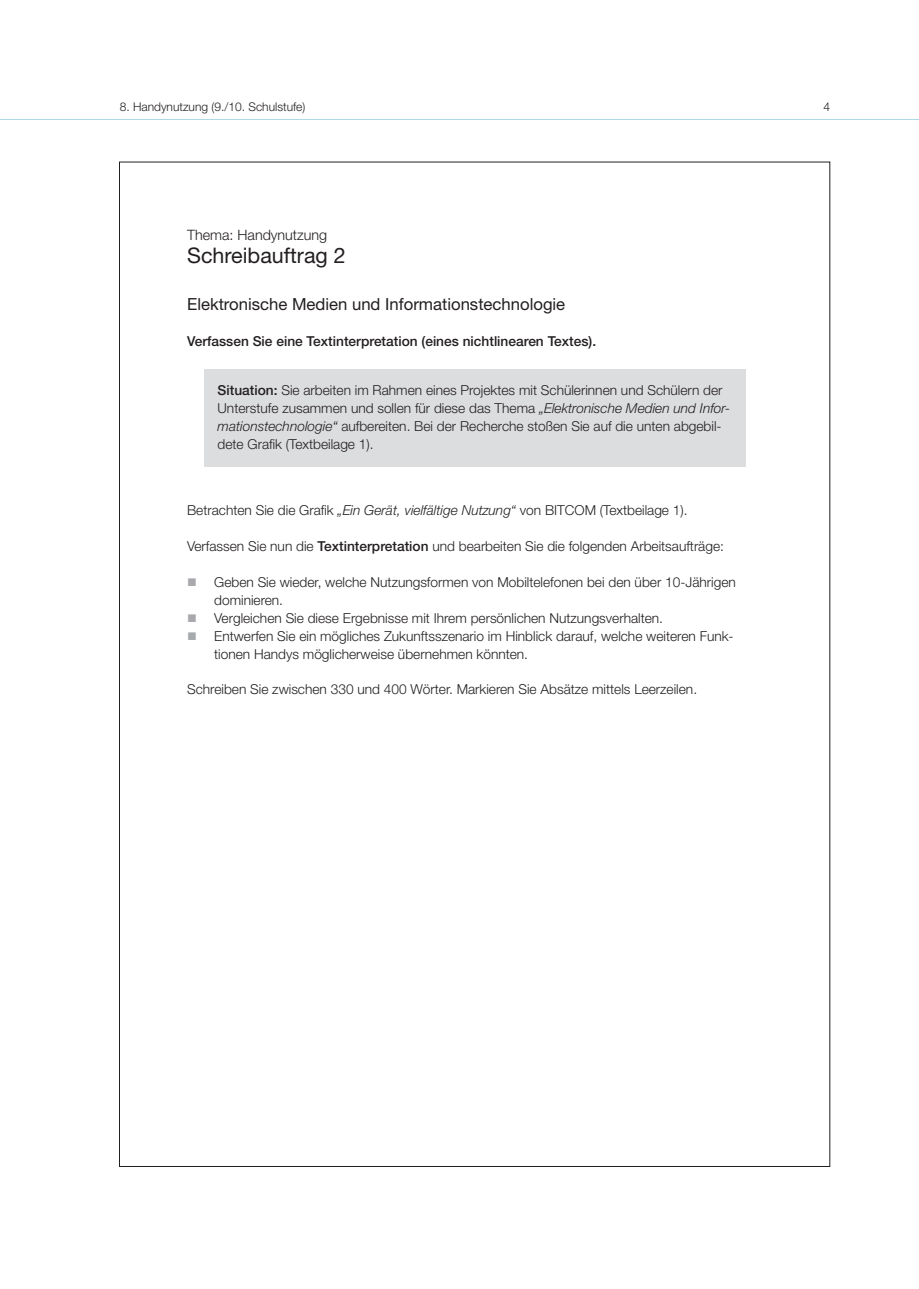
<style>
.page{position:relative;width:919px;height:1289px;background:#fff}
.page>*{position:absolute;margin:0;border:0;box-sizing:border-box;transform-origin:0 0}
.t1{font:21.45px "Helvetica Neue LT Std";color:#231f20}
.t2{font:16.65px "Helvetica Neue LT Std";color:#231f20}
.t3{font:300 14.25px "Helvetica Neue LT Std";color:#231f20}
.t4{font:300 13.65px/17.9px "Helvetica Neue LT Std";color:#231f20}
.t5{font:500 13.65px "Helvetica Neue LT Std";color:#231f20}
.t6{font:300 12px "Helvetica Neue LT Std";color:#231f20}
.s1{font-weight:500}
.s2{font-style:italic}
.s3{color:#a8a9ad}
</style>
<div class="page">
<hr style="left:0;top:119px;width:906px;height:1px;background:#add9e6">
<svg style="left:906px;top:119px;width:12px;height:1px"></svg>
<div style="left:204px;top:369px;width:541px;height:97px;background:#dcdddf"></div>
<p class="t6" style="left:120px;top:99px;width:187px">8. Handynutzung (9./10. Schulstufe)</p>
<p class="t6" style="left:823px;top:99px;width:8px">4</p>
<p class="t3" style="left:187px;top:226px;width:141px">Thema: Handynutzung</p>
<h1 class="t1" style="left:187px;top:242px;width:160px">Schreibauftrag 2</h1>
<p class="t2" style="left:187px;top:294px;width:379px">Elektronische Medien und Informationstechnologie</p>
<p class="t5" style="left:187px;top:333px;width:410px">Verfassen Sie eine Textinterpretation (eines nichtlinearen Textes).</p>
<p class="t4" style="left:217px;top:381px;width:514px"><span class="s1">Situation:</span> Sie arbeiten im Rahmen eines Projektes mit Schülerinnen und Schülern der Unterstufe zusammen und sollen für diese das Thema <span class="s2">„Elektronische Medien und Infor&shy;mationstechnologie“</span> aufbereiten. Bei der Recherche stoßen Sie auf die unten abgebil&shy;dete Grafik (Textbeilage 1).</p>
<p class="t4" style="left:187px;top:501px;width:502px">Betrachten Sie die Grafik <span class="s2">„Ein Gerät, vielfältige Nutzung“</span> von BITCOM (Textbeilage 1).</p>
<p class="t4" style="left:187px;top:537px;width:538px">Verfassen Sie nun die <span class="s1">Textinterpretation</span> und bearbeiten Sie die folgenden Arbeitsaufträge:</p>
<p class="t4" style="left:214px;top:573px;width:523px;text-indent:-27px"><span class="s3">■</span> Geben Sie wieder, welche Nutzungsformen von Mobiltelefonen bei den über 10-Jährigen dominieren.</p>
<p class="t4" style="left:187px;top:608px;width:477px"><span class="s3">■</span> Vergleichen Sie diese Ergebnisse mit Ihrem persönlichen Nutzungsverhalten.</p>
<p class="t4" style="left:214px;top:626px;width:521px;text-indent:-27px"><span class="s3">■</span> Entwerfen Sie ein mögliches Zukunftsszenario im Hinblick darauf, welche weiteren Funk&shy;tionen Handys möglicherweise übernehmen könnten.</p>
<p class="t4" style="left:187px;top:680px;width:511px">Schreiben Sie zwischen 330 und 400 Wörter. Markieren Sie Absätze mittels Leerzeilen.</p>
</div>
